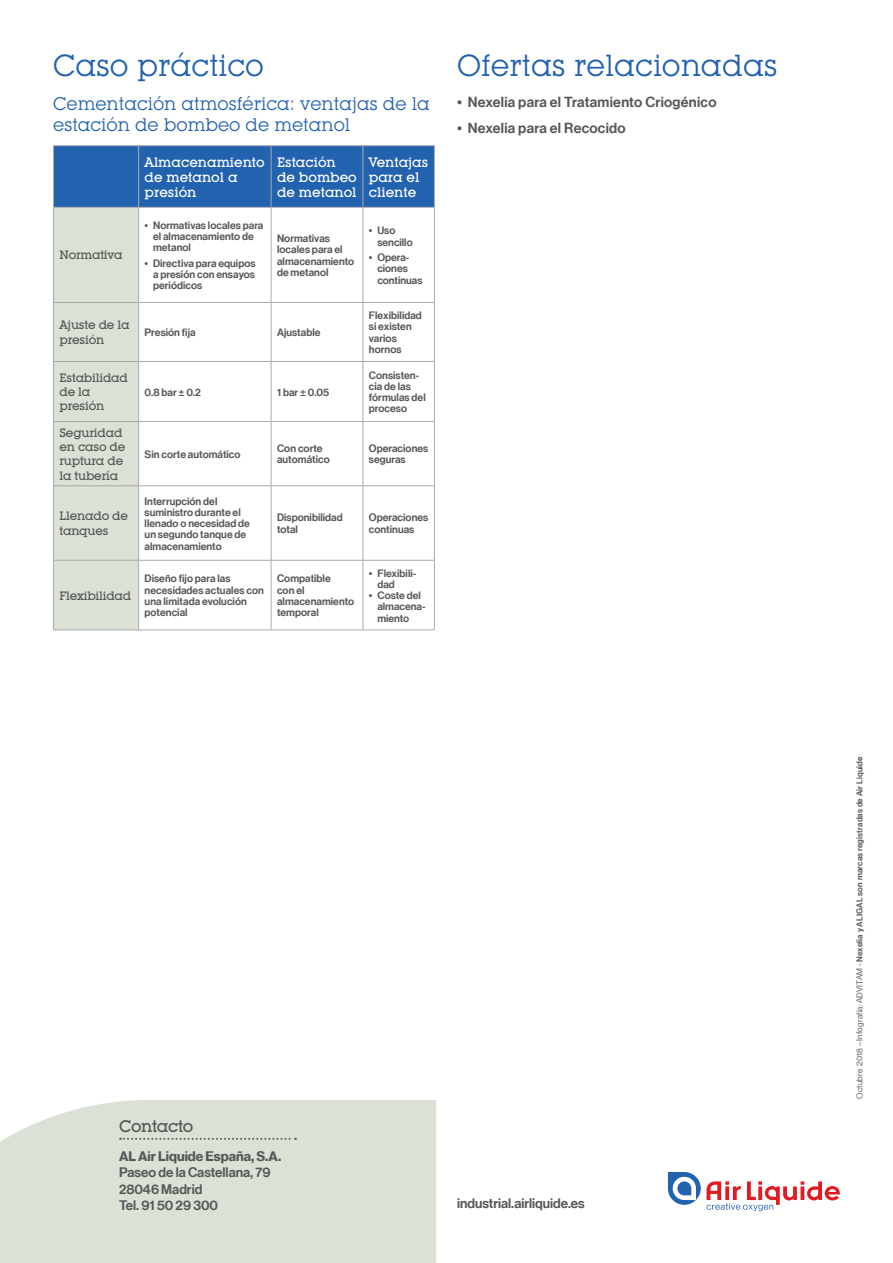
<style>
.page{position:relative;width:893px;height:1263px;background:#fff}
.page>*{position:absolute;margin:0;border:0;box-sizing:border-box;transform-origin:0 0}
.t1{font:30px "Lubalin Graph IT Cby BT";color:#2362af}
.t2{font:18px/21px "Lubalin Graph IT Cby BT";color:#2362af}
.t3{font:500 16.5px "Lubalin Graph IT Cby BT";letter-spacing:-.02em;color:#57585a}
.t4{font:14.25px "N Haas Grotesk DS Pro 65 Md";letter-spacing:.02em;color:#57585a}
.t5{font:500 13.5px/15px "Lubalin Graph IT Cby BT";color:#fff}
.t6{font:13.5px/16.2px "N Haas Grotesk DS Pro 65 Md";color:#57585a}
.t7{font:13.5px "N Haas Grotesk DS Pro 75 Bd";color:#57585a}
.t8{font:500 12px/14.4px "Lubalin Graph IT Cby BT";letter-spacing:-.02em;color:#57585a}
.t9{font:10.5px/11.2px "N Haas Grotesk DS Pro 65 Md";letter-spacing:.005em;color:#57585a}
.t10{font:10.35px/11.2px "N Haas Grotesk DS Pro 65 Md";color:#57585a}
.t11{font:8.25px "N Haas Grotesk DS Pro 65 Md";letter-spacing:.02em;color:#57585a}
.s1{font-family:"N Haas Grotesk DS Pro 55 Rg"}
</style>
<div class="page">
<svg style="left:668px;top:1172px;width:33px;height:33px"></svg>
<svg style="left:707px;top:1181px;width:133px;height:30px"></svg>
<div style="left:0;top:1100px;width:436px;height:163px;background:#dbe1d4"></div>
<svg style="left:120px;top:1138px;width:176px;height:2px"></svg>
<svg style="left:54px;top:146px;width:380px;height:483px;background:#92aec5"></svg>
<svg style="left:139px;top:208px;width:295px;height:421px"></svg>
<hr style="left:53px;top:145px;width:86px;height:1px;background:#a8a9ad">
<hr style="left:53px;top:146px;width:1px;height:61px;background:#a8a9ad">
<hr style="left:139px;top:145px;width:132px;height:1px;background:#a8a9ad">
<hr style="left:138px;top:146px;width:1px;height:61px;background:#a8a9ad">
<hr style="left:271px;top:145px;width:92px;height:1px;background:#a8a9ad">
<hr style="left:271px;top:146px;width:1px;height:61px;background:#a8a9ad">
<hr style="left:363px;top:145px;width:72px;height:1px;background:#a8a9ad">
<hr style="left:363px;top:146px;width:1px;height:61px;background:#a8a9ad">
<hr style="left:53px;top:208px;width:1px;height:94px;background:#a8a9ad">
<hr style="left:138px;top:208px;width:1px;height:94px;background:#a8a9ad">
<hr style="left:53px;top:302px;width:86px;height:1px;background:#a8a9ad">
<hr style="left:53px;top:303px;width:1px;height:58px;background:#a8a9ad">
<hr style="left:138px;top:303px;width:1px;height:58px;background:#a8a9ad">
<hr style="left:53px;top:361px;width:86px;height:1px;background:#a8a9ad">
<hr style="left:53px;top:362px;width:1px;height:59px;background:#a8a9ad">
<hr style="left:138px;top:362px;width:1px;height:59px;background:#a8a9ad">
<hr style="left:53px;top:421px;width:86px;height:1px;background:#a8a9ad">
<hr style="left:53px;top:422px;width:1px;height:63px;background:#a8a9ad">
<hr style="left:138px;top:422px;width:1px;height:63px;background:#a8a9ad">
<hr style="left:53px;top:485px;width:86px;height:1px;background:#a8a9ad">
<hr style="left:53px;top:486px;width:1px;height:74px;background:#a8a9ad">
<hr style="left:138px;top:486px;width:1px;height:74px;background:#a8a9ad">
<hr style="left:53px;top:560px;width:86px;height:1px;background:#a8a9ad">
<hr style="left:53px;top:561px;width:1px;height:68px;background:#a8a9ad">
<hr style="left:138px;top:561px;width:1px;height:68px;background:#a8a9ad">
<hr style="left:53px;top:629px;width:86px;height:1px;background:#a8a9ad">
<hr style="left:434px;top:146px;width:1px;height:61px;background:#a8a9ad">
<hr style="left:271px;top:208px;width:1px;height:94px;background:#a8a9ad">
<hr style="left:363px;top:208px;width:1px;height:94px;background:#a8a9ad">
<hr style="left:434px;top:207px;width:1px;height:95px;background:#a8a9ad">
<hr style="left:271px;top:303px;width:1px;height:58px;background:#a8a9ad">
<hr style="left:363px;top:303px;width:1px;height:58px;background:#a8a9ad">
<hr style="left:434px;top:302px;width:1px;height:59px;background:#a8a9ad">
<hr style="left:271px;top:362px;width:1px;height:59px;background:#a8a9ad">
<hr style="left:363px;top:362px;width:1px;height:59px;background:#a8a9ad">
<hr style="left:434px;top:361px;width:1px;height:60px;background:#a8a9ad">
<hr style="left:271px;top:422px;width:1px;height:63px;background:#a8a9ad">
<hr style="left:363px;top:422px;width:1px;height:63px;background:#a8a9ad">
<hr style="left:434px;top:421px;width:1px;height:65px;background:#a8a9ad">
<hr style="left:271px;top:486px;width:1px;height:74px;background:#a8a9ad">
<hr style="left:363px;top:486px;width:1px;height:74px;background:#a8a9ad">
<hr style="left:434px;top:486px;width:1px;height:74px;background:#a8a9ad">
<hr style="left:271px;top:561px;width:1px;height:68px;background:#a8a9ad">
<hr style="left:363px;top:561px;width:1px;height:68px;background:#a8a9ad">
<hr style="left:434px;top:560px;width:1px;height:69px;background:#a8a9ad">
<hr style="left:139px;top:302px;width:132px;height:1px;background:#a8a9ad">
<hr style="left:271px;top:302px;width:92px;height:1px;background:#a8a9ad">
<hr style="left:363px;top:302px;width:71px;height:1px;background:#a8a9ad">
<hr style="left:139px;top:361px;width:132px;height:1px;background:#a8a9ad">
<hr style="left:271px;top:361px;width:92px;height:1px;background:#a8a9ad">
<hr style="left:363px;top:361px;width:71px;height:1px;background:#a8a9ad">
<hr style="left:139px;top:421px;width:132px;height:1px;background:#a8a9ad">
<hr style="left:271px;top:421px;width:92px;height:1px;background:#a8a9ad">
<hr style="left:363px;top:421px;width:71px;height:1px;background:#a8a9ad">
<hr style="left:139px;top:485px;width:132px;height:1px;background:#a8a9ad">
<hr style="left:271px;top:485px;width:92px;height:1px;background:#a8a9ad">
<hr style="left:363px;top:485px;width:71px;height:1px;background:#a8a9ad">
<hr style="left:139px;top:560px;width:132px;height:1px;background:#a8a9ad">
<hr style="left:271px;top:560px;width:92px;height:1px;background:#a8a9ad">
<hr style="left:363px;top:560px;width:71px;height:1px;background:#a8a9ad">
<hr style="left:139px;top:629px;width:132px;height:1px;background:#a8a9ad">
<hr style="left:271px;top:629px;width:92px;height:1px;background:#a8a9ad">
<hr style="left:363px;top:629px;width:72px;height:1px;background:#a8a9ad">
<hr style="left:53px;top:207px;width:86px;height:1px;background:#a8a9ad">
<hr style="left:139px;top:207px;width:132px;height:1px;background:#a8a9ad">
<hr style="left:271px;top:207px;width:92px;height:1px;background:#a8a9ad">
<hr style="left:363px;top:207px;width:71px;height:1px;background:#a8a9ad">
<h1 class="t1" style="left:53px;top:47px;width:212px">Caso práctico</h1>
<h2 class="t2" style="left:53px;top:93px;width:378px">Cementación atmosférica: ventajas de la estación de bombeo de metanol</h2>
<p class="t5" style="left:145px;top:154px;width:122px">Almacenamiento de metanol a presión</p>
<p class="t5" style="left:277px;top:154px;width:81px">Estación de bombeo de metanol</p>
<p class="t5" style="left:369px;top:154px;width:61px">Ventajas para el cliente</p>
<p class="t8" style="left:59px;top:248px;width:65px">Normativa</p>
<p class="t9" style="left:153px;top:220px;width:112px;text-indent:-9px">• Normativas locales para el almacenamiento de metanol</p>
<p class="t9" style="left:153px;top:258px;width:104px;text-align:justify;text-indent:-9px">• Directiva para equipos a presión con ensayos periódicos</p>
<p class="t9" style="left:277px;top:233px;width:79px">Normativas locales para el almacenamiento de metanol</p>
<p class="t9" style="left:377px;top:225px;width:37px;text-indent:-9px">• Uso sencillo</p>
<p class="t9" style="left:377px;top:252px;width:47px;text-indent:-9px">• Opera&shy;ciones continuas</p>
<p class="t8" style="left:59px;top:318px;width:72px">Ajuste de la presión</p>
<p class="t9" style="left:145px;top:327px;width:53px">Presión fija</p>
<p class="t9" style="left:277px;top:327px;width:45px">Ajustable</p>
<p class="t8" style="left:59px;top:370px;width:70px">Estabilidad de la presión</p>
<p class="t9" style="left:145px;top:386px;width:58px">0.8 bar ± 0.2</p>
<p class="t9" style="left:277px;top:386px;width:54px">1 bar ± 0.05</p>
<p class="t9" style="left:369px;top:310px;width:54px">Flexibilidad si existen varios hornos</p>
<p class="t9" style="left:369px;top:369px;width:58px">Consisten&shy;cia de las fórmulas del proceso</p>
<p class="t8" style="left:59px;top:425px;width:67px">Seguridad en caso de ruptura de la tubería</p>
<p class="t8" style="left:59px;top:509px;width:70px">Llenado de tanques</p>
<p class="t8" style="left:59px;top:588px;width:73px">Flexibilidad</p>
<p class="t9" style="left:145px;top:449px;width:98px">Sin corte automático</p>
<p class="t9" style="left:277px;top:443px;width:54px">Con corte automático</p>
<p class="t9" style="left:369px;top:443px;width:61px">Operaciones seguras</p>
<p class="t9" style="left:145px;top:495px;width:107px">Interrupción del suministro durante el llenado o necesidad de un segundo tanque de almacenamiento</p>
<p class="t9" style="left:277px;top:512px;width:67px">Disponibilidad total</p>
<p class="t9" style="left:369px;top:512px;width:61px">Operaciones continuas</p>
<p class="t9" style="left:145px;top:573px;width:121px">Diseño fijo para las necesidades actuales con una limitada evolución potencial</p>
<p class="t9" style="left:277px;top:573px;width:79px">Compatible<br>con el almacenamiento temporal</p>
<p class="t10" style="left:377px;top:567px;width:41px;text-indent:-9px">• Flexibili&shy;dad</p>
<p class="t10" style="left:377px;top:590px;width:50px;text-indent:-9px">• Coste del almacena&shy;miento</p>
<h1 class="t1" style="left:457px;top:47px;width:322px">Ofertas relacionadas</h1>
<h3 class="t4" style="left:457px;top:94px;width:261px">• Nexelia para el Tratamiento Criogénico</h3>
<h3 class="t4" style="left:457px;top:120px;width:170px">• Nexelia para el Recocido</h3>
<h3 class="t3" style="left:119px;top:1116px;width:76px">Contacto</h3>
<p class="t7" style="left:119px;top:1148px;width:164px">AL Air Liquide España, S.A.</p>
<p class="t6" style="left:119px;top:1165px;width:153px">Paseo de la Castellana, 79<br>28046 Madrid<br>Tel. 91 50 29 300</p>
<p class="t6" style="left:457px;top:1196px;width:129px">industrial.airliquide.es</p>
<p class="t11" style="left:855px;top:1099px;width:344px;rotate:-90deg"><span class="s1">Octubre 2018 – Infografía: ADVITAM -</span> Nexelia y ALIGAL son marcas registradas de Air Liquide</p>
</div>
